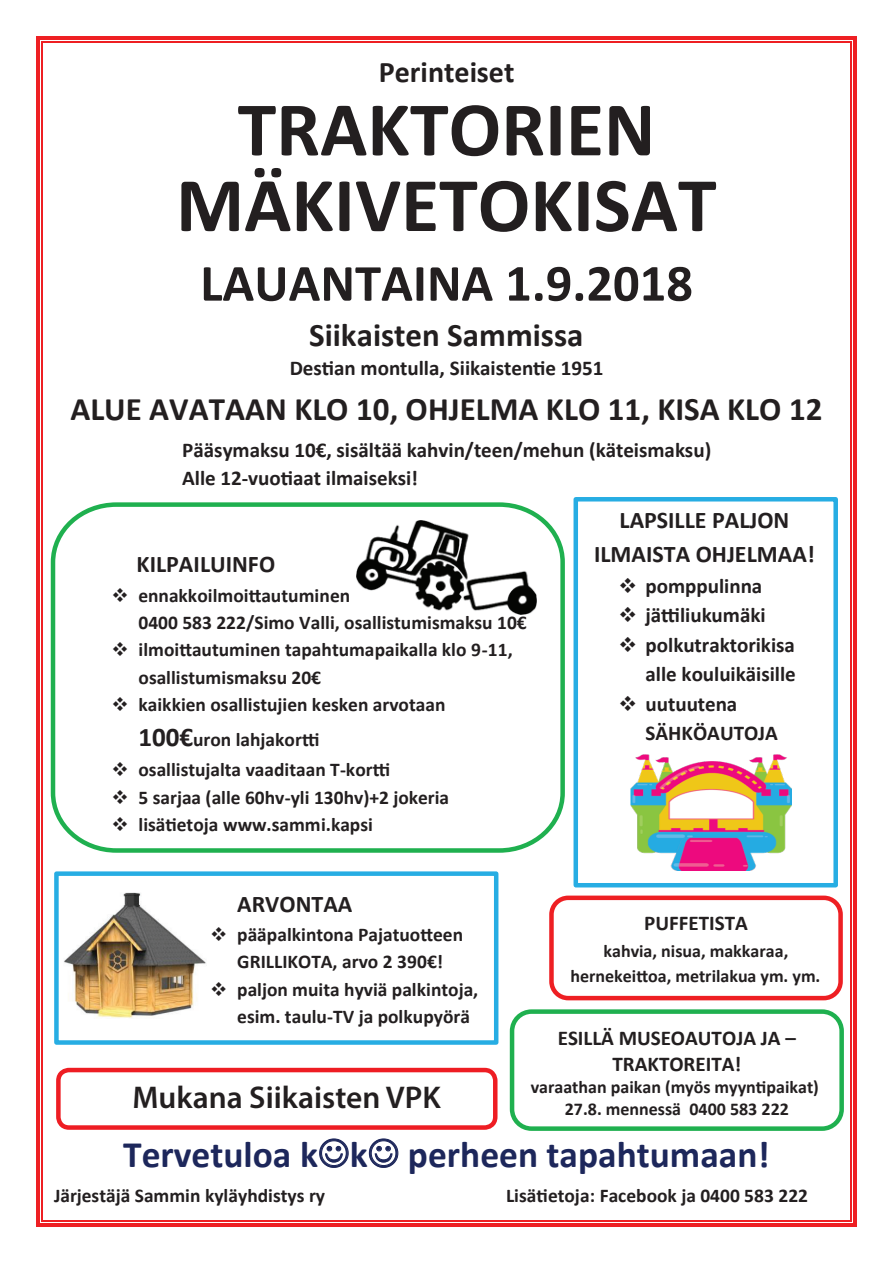
<style>
.page{position:relative;width:893px;height:1263px;background:#fff}
.page>*{position:absolute;margin:0;border:0;box-sizing:border-box;transform-origin:0 0}
.t1{font:700 78px/75.8px "Calibri";color:#231f20;text-align:center}
.t2{font:700 52.5px "Calibri";color:#231f20}
.t3{font:700 37.5px "Calibri";color:#1d275b}
.t4{font:700 33px "Calibri";color:#231f20}
.t5{font:600 31.5px "Myriad Pro";color:#231f20}
.t6{font:700 30px "Calibri";color:#231f20}
.t7{font:700 24px/33.6px "Calibri";color:#231f20;text-align:center}
.t8{font:700 21px/29.5px "Calibri";color:#231f20}
.t9{font:700 19.5px/27.3px "Calibri";color:#231f20}
.t10{font:700 18px/21.9px "Calibri";color:#231f20;text-align:center}
.s1{font-size:27px}
</style>
<div class="page">
<div style="left:54px;top:871px;width:444px;height:174px;border:4px solid #27ade3"></div>
<div style="left:510px;top:1009px;width:334px;height:122px;border:4px solid #1fb04f;border-radius:20px"></div>
<div style="left:573px;top:497px;width:265px;height:390px;border:4px solid #27ade3"></div>
<svg style="left:50px;top:502px;width:515px;height:351px"></svg>
<img style="left:356px;top:520px;width:180px;height:95px">
<img style="left:630px;top:755px;width:162px;height:115px">
<img style="left:64px;top:892px;width:142px;height:126px">
<div style="left:549px;top:895px;width:294px;height:105px;border:4px solid #ee1f23;border-radius:17px"></div>
<svg style="left:36px;top:36px;width:7px;height:7px"></svg>
<hr style="left:43px;top:36px;width:807px;height:4px;background:#ee1f23">
<hr style="left:43px;top:42px;width:807px;height:1px;background:#ee1f23">
<svg style="left:850px;top:36px;width:7px;height:7px"></svg>
<hr style="left:36px;top:43px;width:4px;height:1177px;background:#ee1f23">
<hr style="left:42px;top:43px;width:1px;height:1177px;background:#ee1f23">
<hr style="left:853px;top:43px;width:4px;height:1177px;background:#ee1f23">
<hr style="left:850px;top:43px;width:2px;height:1177px;background:#ee1f23">
<svg style="left:36px;top:1220px;width:7px;height:7px"></svg>
<hr style="left:43px;top:1223px;width:807px;height:4px;background:#ee1f23">
<hr style="left:43px;top:1220px;width:807px;height:1px;background:#ee1f23">
<svg style="left:850px;top:1220px;width:7px;height:7px"></svg>
<div style="left:56px;top:1068px;width:441px;height:62px;border:4px solid #ee1d23;border-radius:11px"></div>
<svg style="left:319px;top:1138px;width:30px;height:30px"></svg>
<svg style="left:368px;top:1138px;width:31px;height:30px"></svg>
<h3 class="t6" style="left:379px;top:53px;width:137px">Perinteiset</h3>
<h1 class="t1" style="left:176px;top:91px;width:542px">TRAKTORIEN<br>MÄKIVETOKISAT</h1>
<h2 class="t2" style="left:200px;top:250px;width:494px">LAUANTAINA 1.9.2018</h2>
<h3 class="t4" style="left:309px;top:314px;width:276px">Siikaisten Sammissa</h3>
<p class="t8" style="left:290px;top:353px;width:315px">Destian montulla, Siikaistentie 1951</p>
<h3 class="t4" style="left:70px;top:388px;width:753px">ALUE AVATAAN KLO 10, OHJELMA KLO 11, KISA KLO 12</h3>
<p class="t8" style="left:182px;top:436px;width:531px;line-height:28px">Pääsymaksu 10€, sisältää kahvin/teen/mehun (käteismaksu)<br>Alle 12-vuotiaat ilmaiseksi!</p>
<p class="t7" style="left:136px;top:547px;width:140px">KILPAILUINFO</p>
<p class="t9" style="left:138px;top:581px;width:390px;text-indent:-27px">❖ ennakkoilmoittautuminen<br>0400 583 222/Simo Valli, osallistumismaksu 10€</p>
<p class="t9" style="left:139px;top:636px;width:376px;text-indent:-27px">❖ ilmoittautuminen tapahtumapaikalla klo 9-11, osallistumismaksu 20€</p>
<p class="t9" style="left:138px;top:687px;width:309px;line-height:34.7px;text-indent:-27px">❖ kaikkien osallistujien kesken arvotaan<br><span class="s1">100€</span>uron lahjakortti</p>
<p class="t9" style="left:111px;top:756px;width:280px">❖ osallistujalta vaaditaan T-kortti</p>
<p class="t9" style="left:112px;top:784px;width:339px">❖ 5 sarjaa (alle 60hv-yli 130hv)+2 jokeria</p>
<p class="t9" style="left:112px;top:811px;width:263px">❖ lisätietoja www.sammi.kapsi</p>
<p class="t7" style="left:594px;top:503px;width:222px">LAPSILLE PALJON<br>ILMAISTA OHJELMAA!</p>
<p class="t8" style="left:618px;top:571px;width:145px">❖ pomppulinna</p>
<p class="t8" style="left:618px;top:600px;width:149px">❖ jättiliukumäki</p>
<p class="t8" style="left:618px;top:630px;width:179px;text-align:right">❖ polkutraktorikisa alle kouluikäisille</p>
<p class="t8" style="left:645px;top:689px;width:134px;text-indent:-27px">❖ uutuutena<br>SÄHKÖAUTOJA</p>
<p class="t7" style="left:237px;top:887px;width:117px">ARVONTAA</p>
<p class="t9" style="left:210px;top:921px;width:254px;text-align:center">❖ pääpalkintona Pajatuotteen<br>GRILLIKOTA, arvo 2 390€!</p>
<p class="t9" style="left:237px;top:975px;width:242px;text-indent:-27px">❖ paljon muita hyviä palkintoja, esim. taulu-TV ja polkupyörä</p>
<h3 class="t5" style="left:132px;top:1077px;width:310px">Mukana Siikaisten VPK</h3>
<p class="t8" style="left:644px;top:909px;width:105px">PUFFETISTA</p>
<p class="t10" style="left:570px;top:938px;width:252px;line-height:25.2px">kahvia, nisua, makkaraa, hernekeittoa, metrilakua ym. ym.</p>
<p class="t8" style="left:558px;top:1025px;width:240px;line-height:25.5px;text-align:center">ESILLÄ MUSEOAUTOJA JA –<br>TRAKTOREITA!</p>
<p class="t10" style="left:531px;top:1076px;width:290px">varaathan paikan (myös myyntipaikat)<br>27.8. mennessä 0400 583 222</p>
<h3 class="t3" style="left:123px;top:1130px;width:648px">Tervetuloa k k perheen tapahtumaan!</h3>
<p class="t9" style="left:54px;top:1182px;width:273px">Järjestäjä Sammin kyläyhdistys ry</p>
<p class="t9" style="left:506px;top:1182px;width:304px">Lisätietoja: Facebook ja 0400 583 222</p>
</div>
